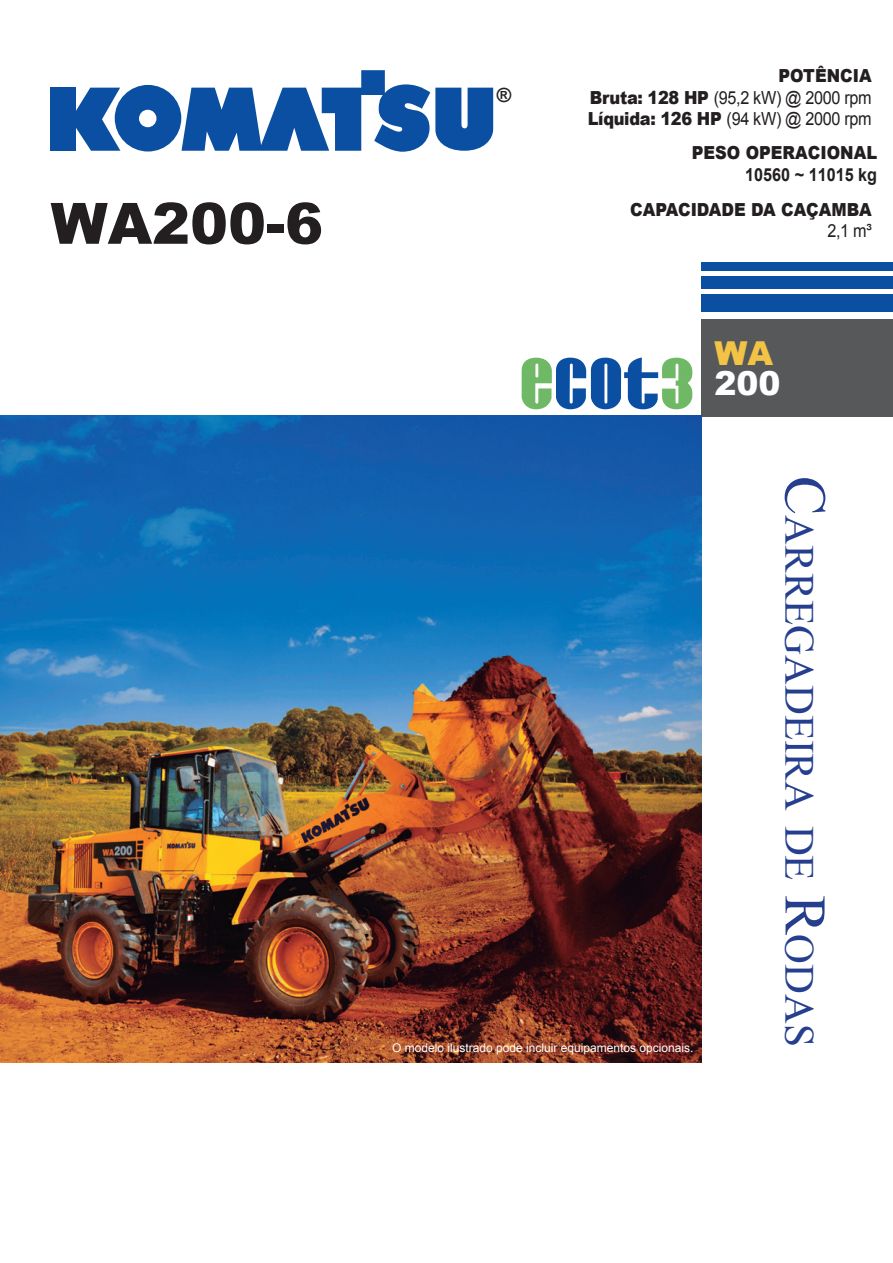
<style>
.page{position:relative;width:893px;height:1263px;background:#fff}
.page>*{position:absolute;margin:0;border:0;box-sizing:border-box;transform-origin:0 0}
.t1{font:900 57px "Arial";color:#231f20}
.t2{font:41.25px "Times New Roman";color:#253f8e}
.t3{font:900 33px "Arial";color:#fff}
.t4{font:900 33px "Arial";color:#f2c345}
.t5{font:700 19.65px "Arial";color:#231f20}
.t6{font:900 18px/21.6px "Arial";color:#231f20;text-align:right;scale:.9 1}
.t7{font:12px "Arial";color:#fff}
.s1{font-weight:400}
.s2{font-weight:700}
.s3{font-size:58.95px}
</style>
<div class="page">
<svg style="left:521px;top:357px;width:172px;height:52px"></svg>
<div style="left:702px;top:319px;width:191px;height:98px;background:#57585a"></div>
<div style="left:702px;top:262px;width:191px;height:9px;background:#0a4fa2"></div>
<div style="left:702px;top:276px;width:191px;height:13px;background:#0a4fa2"></div>
<div style="left:702px;top:294px;width:191px;height:17px;background:#0a4fa2"></div>
<div style="left:51px;top:88px;width:25px;height:63px;background:#0a4fa2"></div>
<svg style="left:71px;top:70px;width:422px;height:82px"></svg>
<img style="left:0;top:416px;width:702px;height:647px">
<h1 class="t1" style="left:51px;top:182px;width:274px">WA200-6</h1>
<p class="t5" style="left:497px;top:82px;width:16px">®</p>
<p class="t6" style="left:588px;top:64px;width:317px;text-align:justify;text-indent:191px">POTÊNCIA Bruta: 128 HP <span class="s1">(95,2 kW) @ 2000 rpm </span>Líquida: 126 HP <span class="s1">(94 kW) @ 2000 rpm</span></p>
<p class="t6" style="left:692px;top:141px;width:207px">PESO OPERACIONAL<br><span class="s2">105</span><span class="s2">60</span> <span class="s2">~ 1</span><span class="s2">1015</span> <span class="s2">kg</span></p>
<p class="t6" style="left:630px;top:198px;width:270px">CAPACIDADE DA CAÇAMBA<br><span class="s1">2,</span><span class="s1">1</span> <span class="s1">m³</span></p>
<h3 class="t4" style="left:714px;top:330px;width:60px">WA</h3>
<h3 class="t3" style="left:714px;top:360px;width:68px">200</h3>
<p class="t7" style="left:392px;top:1040px;width:303px">O modelo ilustrado pode incluir equipamentos opcionais.</p>
<h2 class="t2" style="left:827px;top:476px;width:572px;rotate:90deg"><span class="s3">C</span>arregadeira de <span class="s3">r</span>odas</h2>
</div>
